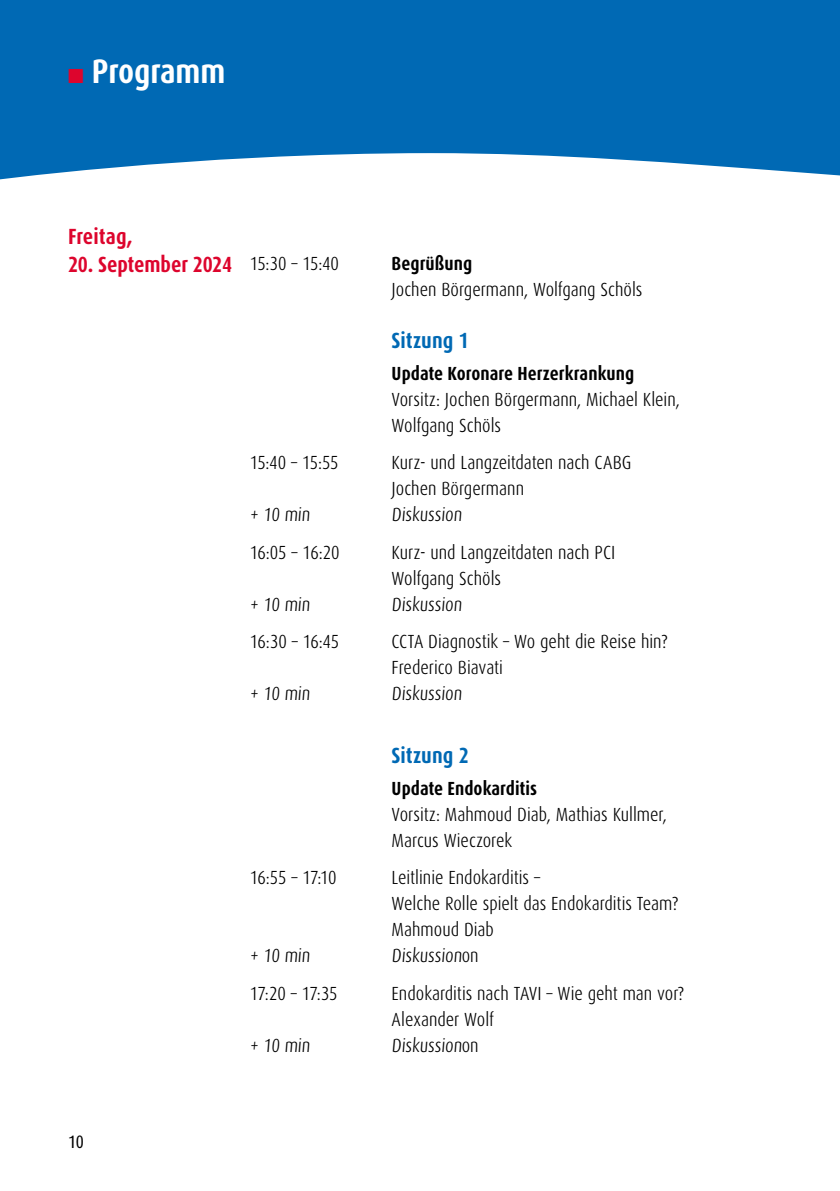
<style>
.page{position:relative;width:840px;height:1191px;background:#fff}
.page>*{position:absolute;margin:0;border:0;box-sizing:border-box;transform-origin:0 0}
.t1{font:700 34px "Dax Condensed";color:#fff}
.t2{font:700 22px "Dax Condensed";letter-spacing:-.005em;color:#dd052d}
.t3{font:700 22px "Dax Condensed";letter-spacing:.005em;color:#0069b4}
.t4{font:300 19px/26px "Dax Condensed";color:#000}
.t5{font:700 19px "Dax Condensed";letter-spacing:.005em;color:#000}
.t6{font:18px "Dax Condensed";color:#000}
.s1{color:#dd052d}
</style>
<div class="page">
<svg style="left:0;top:0;width:839px;height:180px;background:#1977bb"></svg>
<h1 class="t1" style="left:68px;top:53px;width:159px"><span class="s1">■</span> Programm</h1>
<p class="t2" style="left:68px;top:224px;width:66px">Freitag,</p>
<p class="t2" style="left:68px;top:252px;width:165px">20. September 2024</p>
<p class="t4" style="left:249px;top:251px;width:91px">15:30 – 15:40</p>
<p class="t5" style="left:391px;top:253px;width:82px">Begrüßung</p>
<p class="t4" style="left:391px;top:277px;width:252px">Jochen Börgermann, Wolfgang Schöls</p>
<p class="t3" style="left:391px;top:328px;width:79px">Sitzung 1</p>
<p class="t5" style="left:391px;top:363px;width:244px">Update Koronare Herzerkrankung</p>
<p class="t4" style="left:391px;top:386px;width:289px">Vorsitz: Jochen Börgermann, Michael Klein,<br>Wolfgang Schöls</p>
<p class="t4" style="left:249px;top:450px;width:90px">15:40 – 15:55</p>
<p class="t4" style="left:391px;top:450px;width:241px">Kurz- und Langzeitdaten nach CABG<br>Jochen Börgermann</p>
<p class="t4" style="left:249px;top:502px;width:63px">+ 10 min</p>
<p class="t4" style="left:391px;top:502px;width:73px">Diskussion</p>
<p class="t4" style="left:249px;top:539px;width:91px">16:05 – 16:20</p>
<p class="t4" style="left:391px;top:539px;width:225px">Kurz- und Langzeitdaten nach PCI<br>Wolfgang Schöls</p>
<p class="t4" style="left:249px;top:591px;width:63px">+ 10 min</p>
<p class="t4" style="left:391px;top:591px;width:73px">Diskussion</p>
<p class="t4" style="left:249px;top:628px;width:91px">16:30 – 16:45</p>
<p class="t4" style="left:391px;top:628px;width:278px">CCTA Diagnostik – Wo geht die Reise hin?<br>Frederico Biavati</p>
<p class="t4" style="left:249px;top:680px;width:63px">+ 10 min</p>
<p class="t4" style="left:391px;top:680px;width:73px">Diskussion</p>
<p class="t3" style="left:391px;top:743px;width:79px">Sitzung 2</p>
<p class="t5" style="left:391px;top:778px;width:147px">Update Endokarditis</p>
<p class="t4" style="left:391px;top:801px;width:277px">Vorsitz: Mahmoud Diab, Mathias Kullmer,<br>Marcus Wieczorek</p>
<p class="t4" style="left:249px;top:865px;width:88px">16:55 – 17:10</p>
<p class="t4" style="left:391px;top:865px;width:288px">Leitlinie Endokarditis –<br>Welche Rolle spielt das Endokarditis Team?<br>Mahmoud Diab</p>
<p class="t4" style="left:249px;top:943px;width:63px">+ 10 min</p>
<p class="t4" style="left:391px;top:943px;width:88px">Diskussionon</p>
<p class="t4" style="left:249px;top:980px;width:89px">17:20 – 17:35</p>
<p class="t4" style="left:391px;top:980px;width:294px">Endokarditis nach TAVI – Wie geht man vor?<br>Alexander Wolf</p>
<p class="t4" style="left:249px;top:1032px;width:63px">+ 10 min</p>
<p class="t4" style="left:391px;top:1032px;width:88px">Diskussionon</p>
<p class="t6" style="left:68px;top:1132px;width:17px">10</p>
</div>
